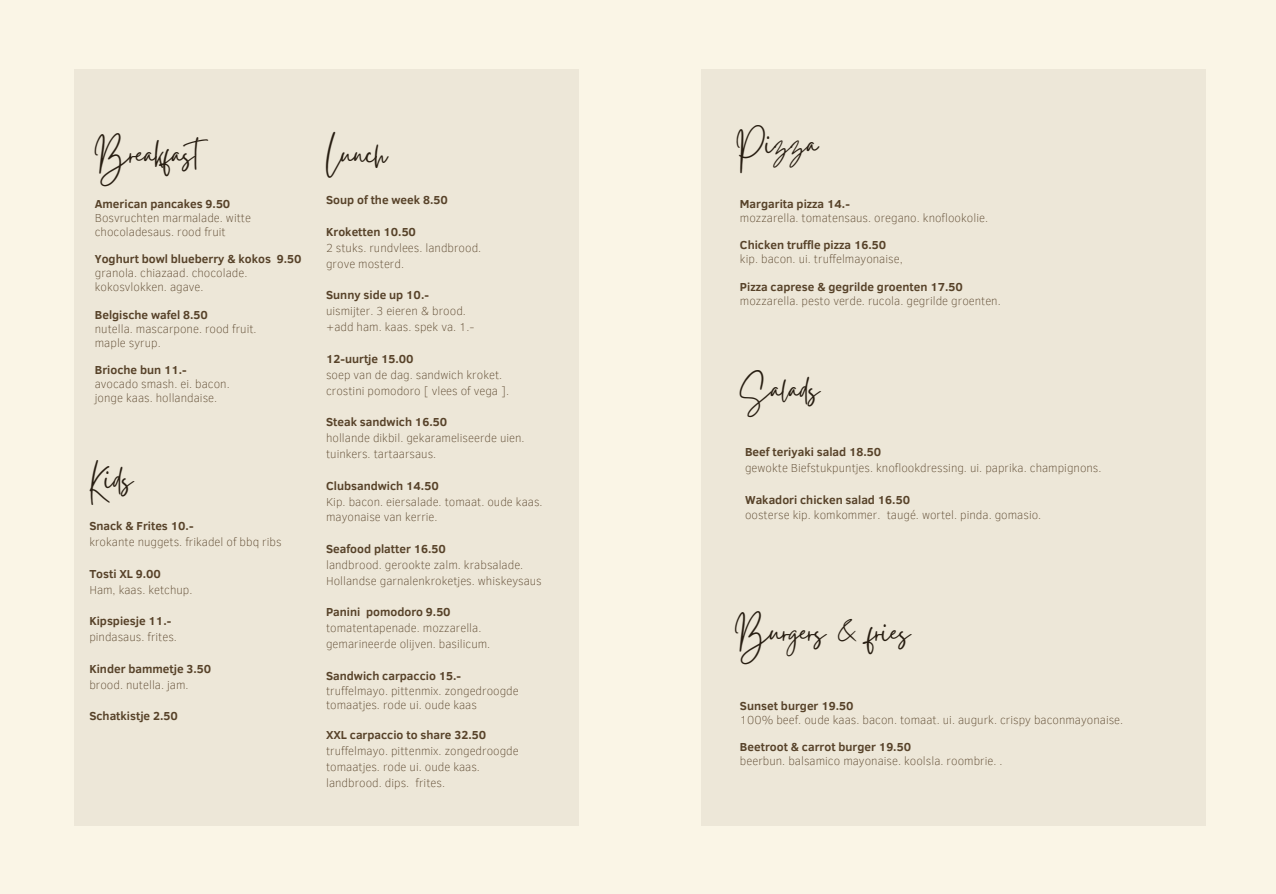
<style>
.page{position:relative;width:1276px;height:894px;background:#fff}
.page>*{position:absolute;margin:0;border:0;box-sizing:border-box;transform-origin:0 0}
.t1{font:38.55px "Gistesy";color:#271d11}
.t2{font:100 11.85px/15.9px "Clear Sans";color:#574229}
.t3{font:700 11.85px "Clear Sans";color:#574229}
</style>
<div class="page">
<div style="left:0;top:0;width:1275px;height:893px;background:#faf5e6"></div>
<div style="left:74px;top:69px;width:504px;height:755px;background:#ede7d8"></div>
<div style="left:701px;top:69px;width:504px;height:755px;background:#ede7d8"></div>
<p class="t1" style="left:95px;top:127px;width:126px">Breakfast</p>
<p class="t1" style="left:326px;top:127px;width:62px">Lunch</p>
<p class="t3" style="left:95px;top:195px;width:137px">American pancakes 9.50</p>
<p class="t2" style="left:95px;top:210px;width:158px;line-height:13.8px">Bosvruchten marmalade. witte chocoladesaus. rood fruit</p>
<p class="t3" style="left:95px;top:250px;width:208px">Yoghurt bowl blueberry &amp; kokos 9.50</p>
<p class="t2" style="left:95px;top:265px;width:154px;line-height:13.8px">granola. chiazaad. chocolade. kokosvlokken. agave.</p>
<p class="t3" style="left:95px;top:306px;width:115px">Belgische wafel 8.50</p>
<p class="t2" style="left:95px;top:320px;width:163px">nutella. mascarpone. rood fruit.</p>
<p class="t2" style="left:95px;top:334px;width:67px">maple syrup.</p>
<p class="t3" style="left:95px;top:361px;width:93px">Brioche bun 11.-</p>
<p class="t2" style="left:95px;top:375px;width:136px">avocado smash. ei. bacon.</p>
<p class="t2" style="left:95px;top:389px;width:124px">jonge kaas. hollandaise.</p>
<p class="t3" style="left:326px;top:191px;width:123px">Soup of the week 8.50</p>
<p class="t3" style="left:326px;top:223px;width:91px">Kroketten 10.50</p>
<p class="t2" style="left:326px;top:239px;width:157px">2 stuks. rundvlees. landbrood.</p>
<p class="t2" style="left:326px;top:255px;width:79px">grove mosterd.</p>
<p class="t3" style="left:326px;top:286px;width:104px">Sunny side up 10.-</p>
<p class="t2" style="left:326px;top:302px;width:141px">uismijter. 3 eieren &amp; brood.</p>
<p class="t2" style="left:326px;top:318px;width:150px">+add ham. kaas. spek va. 1.-</p>
<p class="t3" style="left:326px;top:350px;width:89px">12-uurtje 15.00</p>
<p class="t2" style="left:326px;top:366px;width:178px">soep van de dag. sandwich kroket.</p>
<p class="t2" style="left:326px;top:382px;width:184px">crostini pomodoro [ vlees of vega ].</p>
<p class="t3" style="left:326px;top:413px;width:123px">Steak sandwich 16.50</p>
<p class="t2" style="left:326px;top:429px;width:200px">hollande dikbil. gekarameliseerde uien. tuinkers. tartaarsaus.</p>
<p class="t3" style="left:326px;top:476px;width:114px">Clubsandwich 14.50</p>
<p class="t2" style="left:326px;top:492px;width:218px">Kip. bacon. eiersalade. tomaat. oude kaas. mayonaise van kerrie.</p>
<p class="t3" style="left:326px;top:540px;width:121px">Seafood platter 16.50</p>
<p class="t2" style="left:326px;top:556px;width:217px">landbrood. gerookte zalm. krabsalade.<br>Hollandse garnalenkroketjes. whiskeysaus</p>
<p class="t3" style="left:326px;top:603px;width:126px">Panini pomodoro 9.50</p>
<p class="t2" style="left:326px;top:619px;width:157px">tomatentapenade. mozzarella.</p>
<p class="t2" style="left:326px;top:635px;width:166px">gemarineerde olijven. basilicum.</p>
<p class="t3" style="left:326px;top:667px;width:136px">Sandwich carpaccio 15.-</p>
<p class="t2" style="left:326px;top:683px;width:194px;line-height:13.8px">truffelmayo. pittenmix. zongedroogde tomaatjes. rode ui. oude kaas</p>
<p class="t3" style="left:326px;top:726px;width:161px">XXL carpaccio to share 32.50</p>
<p class="t2" style="left:326px;top:742px;width:194px">truffelmayo. pittenmix. zongedroogde tomaatjes. rode ui. oude kaas.</p>
<p class="t2" style="left:326px;top:774px;width:120px">landbrood. dips. frites.</p>
<p class="t1" style="left:89px;top:452px;width:45px">Kids</p>
<p class="t3" style="left:89px;top:517px;width:106px">Snack &amp; Frites 10.-</p>
<p class="t2" style="left:89px;top:533px;width:194px">krokante nuggets. frikadel of bbq ribs</p>
<p class="t3" style="left:89px;top:564px;width:73px">Tosti XL 9.00</p>
<p class="t2" style="left:89px;top:580px;width:105px">Ham, kaas. ketchup.</p>
<p class="t3" style="left:89px;top:612px;width:83px">Kipspiesje 11.-</p>
<p class="t2" style="left:89px;top:628px;width:89px">pindasaus. frites.</p>
<p class="t3" style="left:89px;top:659px;width:123px">Kinder bammetje 3.50</p>
<p class="t2" style="left:89px;top:675px;width:101px">brood. nutella. jam.</p>
<p class="t3" style="left:89px;top:707px;width:90px">Schatkistje 2.50</p>
<p class="t1" style="left:735px;top:117px;width:84px">Pizza</p>
<p class="t3" style="left:739px;top:195px;width:111px">Margarita pizza 14.-</p>
<p class="t2" style="left:739px;top:209px;width:249px">mozzarella. tomatensaus. oregano. knoflookolie.</p>
<p class="t3" style="left:739px;top:236px;width:148px">Chicken truffle pizza 16.50</p>
<p class="t2" style="left:739px;top:250px;width:164px">kip. bacon. ui. truffelmayonaise,</p>
<p class="t3" style="left:739px;top:278px;width:224px">Pizza caprese &amp; gegrilde groenten 17.50</p>
<p class="t2" style="left:739px;top:292px;width:262px">mozzarella. pesto verde. rucola. gegrilde groenten.</p>
<p class="t1" style="left:739px;top:362px;width:81px">Salads</p>
<p class="t3" style="left:745px;top:443px;width:138px">Beef teriyaki salad 18.50</p>
<p class="t2" style="left:745px;top:459px;width:358px">gewokte Biefstukpuntjes. knoflookdressing. ui. paprika. champignons.</p>
<p class="t3" style="left:745px;top:490px;width:166px">Wakadori chicken salad 16.50</p>
<p class="t2" style="left:745px;top:506px;width:298px">oosterse kip. komkommer. taugé. wortel. pinda. gomasio.</p>
<p class="t1" style="left:735px;top:604px;width:176px">Burgers &amp; fries</p>
<p class="t3" style="left:739px;top:696px;width:115px">Sunset burger 19.50</p>
<p class="t2" style="left:739px;top:710px;width:385px">100% beef. oude kaas. bacon. tomaat. ui. augurk. crispy baconmayonaise.</p>
<p class="t3" style="left:739px;top:738px;width:173px">Beetroot &amp; carrot burger 19.50</p>
<p class="t2" style="left:739px;top:752px;width:264px">beerbun. balsamico mayonaise. koolsla. roombrie. .</p>
</div>
